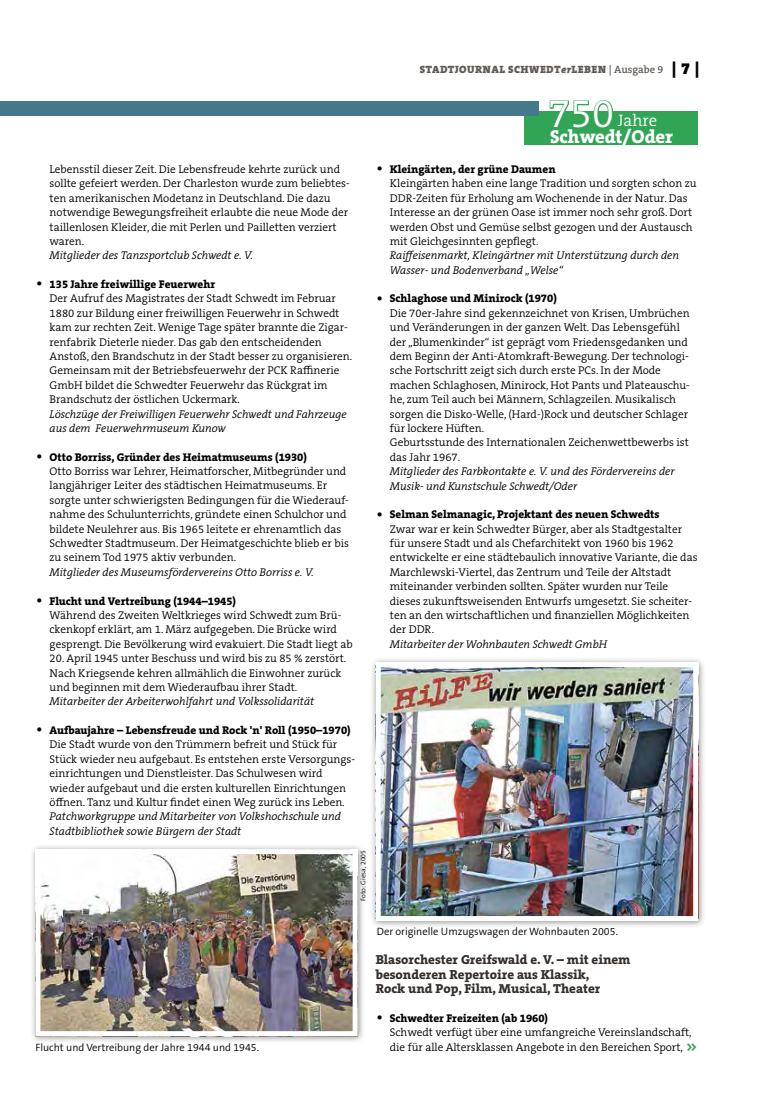
<style>
.page{position:relative;width:762px;height:1117px;background:#fff}
.page>*{position:absolute;margin:0;border:0;box-sizing:border-box;transform-origin:0 0}
.t1{font:300 40px "The Serif B W4";color:#fff}
.t2{font:800 18.75px "The Serif B W8";color:#fff}
.t3{font:300 16.75px "The Serif B W4";color:#fff}
.t4{font:800 13.12px/14.4px "The Serif B W8";color:#36302d}
.t5{font:800 13px "The Serif B W8";color:#32a456;scale:.87 1}
.t6{font:300 11.25px/14.4px "The Serif B W4";color:#000}
.t7{font:italic 300 11.25px/14.4px "The Serif B W4";color:#000}
.t8{font:800 11.25px "The Serif B W8";color:#000}
.t9{font:300 10.62px "The Sans B W4";color:#000}
.t10{font:900 10.62px "The Serif B W9";letter-spacing:.045em;color:#615c58}
.t11{font:300 6.88px "The Sans B W4";color:#000}
.s1{font-family:"The Serif B W4";font-weight:300;font-size:18.75px}
.s2{font-style:italic}
.s3{font-family:"The Serif B W6";font-weight:600}
.s4{font-size:16.25px;color:#000}
</style>
<div class="page">
<div style="left:524px;top:111px;width:174px;height:33px;background:#32a456"></div>
<svg style="left:549px;top:100px;width:64px;height:11px"></svg>
<div style="left:30px;top:843px;width:335px;height:200px;background:#000;opacity:.45"></div>
<img style="left:41px;top:854px;width:311px;height:175px">
<div style="left:35px;top:848px;width:323px;height:187px;border:5px solid #fff"></div>
<div style="left:370px;top:656px;width:336px;height:272px;background:#000;opacity:.45"></div>
<img style="left:382px;top:668px;width:310px;height:246px">
<div style="left:376px;top:662px;width:322px;height:258px;border:5px solid #fff"></div>
<div style="left:0;top:101px;width:539px;height:14px;background:#45788a"></div>
<p class="t6" style="left:50px;top:162px;width:302px">Lebensstil dieser Zeit. Die Lebensfreude kehrte zurück und sollte gefeiert werden. Der Charleston wurde zum beliebtes&shy;ten amerikanischen Modetanz in Deutschland. Die dazu notwendige Bewegungsfreiheit erlaubte die neue Mode der taillenlosen Kleider, die mit Perlen und Pailletten verziert waren.</p>
<p class="t7" style="left:50px;top:248px;width:205px">Mitglieder des Tanzsportclub Schwedt e. V.</p>
<p class="t8" style="left:35px;top:277px;width:181px"><span class="s1">•</span> 135 Jahre freiwillige Feuerwehr</p>
<p class="t6" style="left:50px;top:291px;width:304px">Der Aufruf des Magistrates der Stadt Schwedt im Februar 1880 zur Bildung einer freiwilligen Feuerwehr in Schwedt kam zur rechten Zeit. Wenige Tage später brannte die Zigar&shy;renfabrik Dieterle nieder. Das gab den entscheidenden Anstoß, den Brandschutz in der Stadt besser zu organisieren.<br>Gemeinsam mit der Betriebsfeuerwehr der PCK Raffinerie GmbH bildet die Schwedter Feuerwehr das Rückgrat im Brandschutz der östlichen Uckermark.</p>
<p class="t7" style="left:50px;top:406px;width:298px">Löschzüge der Freiwilligen Feuerwehr Schwedt und Fahrzeuge aus dem Feuerwehrmuseum Kunow</p>
<p class="t8" style="left:35px;top:449px;width:273px"><span class="s1">•</span> Otto Borriss, Gründer des Heimatmuseums (1930)</p>
<p class="t6" style="left:50px;top:464px;width:301px">Otto Borriss war Lehrer, Heimatforscher, Mitbegründer und langjähriger Leiter des städtischen Heimatmuseums. Er sorgte unter schwierigsten Bedingungen für die Wiederauf&shy;nahme des Schulunterrichts, gründete einen Schulchor und bildete Neulehrer aus. Bis 1965 leitete er ehrenamtlich das Schwedter Stadtmuseum. Der Heimatgeschichte blieb er bis zu seinem Tod 1975 aktiv verbunden.</p>
<p class="t7" style="left:50px;top:564px;width:266px">Mitglieder des Museumsfördervereins Otto Borriss e. V.</p>
<p class="t8" style="left:35px;top:593px;width:202px"><span class="s1">•</span> Flucht und Vertreibung (1944–1945)</p>
<p class="t6" style="left:50px;top:608px;width:304px">Während des Zweiten Weltkrieges wird Schwedt zum Brü&shy;ckenkopf erklärt, am 1. März aufgegeben. Die Brücke wird gesprengt. Die Bevölkerung wird evakuiert. Die Stadt liegt ab</p>
<p class="t6" style="left:50px;top:651px;width:298px">20. April 1945 unter Beschuss und wird bis zu 85 % zerstört.<br>Nach Kriegsende kehren allmählich die Einwohner zurück und beginnen mit dem Wiederaufbau ihrer Stadt.</p>
<p class="t7" style="left:50px;top:694px;width:266px">Mitarbeiter der Arbeiterwohlfahrt und Volkssolidarität</p>
<p class="t8" style="left:35px;top:722px;width:317px"><span class="s1">•</span> Aufbaujahre – Lebensfreude und Rock 'n' Roll (1950–1970)</p>
<p class="t6" style="left:50px;top:737px;width:307px">Die Stadt wurde von den Trümmern befreit und Stück für Stück wieder neu aufgebaut. Es entstehen erste Versorgungs&shy;einrichtungen und Dienstleister. Das Schulwesen wird wieder aufgebaut und die ersten kulturellen Einrichtungen öffnen. Tanz und Kultur findet einen Weg zurück ins Leben.</p>
<p class="t7" style="left:50px;top:809px;width:293px">Patchworkgruppe und Mitarbeiter von Volkshochschule und<br>Stadtbibliothek sowie Bürgern der Stadt</p>
<p class="t11" style="left:359px;top:900px;width:53px;rotate:-90deg">Foto: Giesa, 2005</p>
<p class="t10" style="left:420px;top:63px;width:281px">STADTJOURNAL SCHWEDT<span class="s2">er</span>LEBEN <span class="s3">| Ausgabe 9</span> <span class="s4">| 7 |</span></p>
<h1 class="t1" style="left:548px;top:88px;width:68px">750</h1>
<h3 class="t3" style="left:618px;top:110px;width:41px">Jahre</h3>
<h2 class="t2" style="left:550px;top:124px;width:125px">Schwedt/Oder</h2>
<p class="t8" style="left:376px;top:162px;width:181px"><span class="s1">•</span> Kleingärten, der grüne Daumen</p>
<p class="t6" style="left:390px;top:176px;width:308px">Kleingärten haben eine lange Tradition und sorgten schon zu DDR-Zeiten für Erholung am Wochenende in der Natur. Das Interesse an der grünen Oase ist immer noch sehr groß. Dort werden Obst und Gemüse selbst gezogen und der Austausch mit Gleichgesinnten gepflegt.</p>
<p class="t7" style="left:390px;top:248px;width:291px">Raiffeisenmarkt, Kleingärtner mit Unterstützung durch den<br>Wasser- und Bodenverband „Welse“</p>
<p class="t8" style="left:376px;top:291px;width:183px"><span class="s1">•</span> Schlaghose und Minirock (1970)</p>
<p class="t6" style="left:390px;top:306px;width:301px">Die 70er-Jahre sind gekennzeichnet von Krisen, Umbrüchen und Veränderungen in der ganzen Welt. Das Lebensgefühl der „Blumenkinder“ ist geprägt vom Friedensgedanken und dem Beginn der Anti-Atomkraft-Bewegung. Der technologi&shy;sche Fortschritt zeigt sich durch erste PCs. In der Mode machen Schlaghosen, Minirock, Hot Pants und Plateauschu&shy;he, zum Teil auch bei Männern, Schlagzeilen. Musikalisch sorgen die Disko-Welle, (Hard-)Rock und deutscher Schlager für lockere Hüften.<br>Geburtsstunde des Internationalen Zeichenwettbewerbs ist das Jahr 1967.</p>
<p class="t7" style="left:390px;top:464px;width:286px">Mitglieder des Farbkontakte e. V. und des Fördervereins der<br>Musik- und Kunstschule Schwedt/Oder</p>
<p class="t8" style="left:376px;top:507px;width:285px"><span class="s1">•</span> Selman Selmanagic, Projektant des neuen Schwedts</p>
<p class="t6" style="left:390px;top:521px;width:309px">Zwar war er kein Schwedter Bürger, aber als Stadtgestalter für unsere Stadt und als Chefarchitekt von 1960 bis 1962 entwickelte er eine städtebaulich innovative Variante, die das Marchlewski-Viertel, das Zentrum und Teile der Altstadt miteinander verbinden sollten. Später wurden nur Teile dieses zukunftsweisenden Entwurfs umgesetzt. Sie scheiter&shy;ten an den wirtschaftlichen und finanziellen Möglichkeiten der DDR.</p>
<p class="t7" style="left:390px;top:636px;width:219px">Mitarbeiter der Wohnbauten Schwedt GmbH</p>
<p class="t9" style="left:35px;top:1039px;width:225px">Flucht und Vertreibung der Jahre 1944 und 1945.</p>
<p class="t9" style="left:377px;top:924px;width:243px">Der originelle Umzugswagen der Wohnbauten 2005.</p>
<p class="t4" style="left:376px;top:952px;width:256px">Blasorchester Greifswald e. V. – mit einem besonderen Repertoire aus Klassik,<br>Rock und Pop, Film, Musical, Theater</p>
<p class="t8" style="left:376px;top:1010px;width:174px"><span class="s1">•</span> Schwedter Freizeiten (ab 1960)</p>
<p class="t6" style="left:390px;top:1024px;width:303px">Schwedt verfügt über eine umfangreiche Vereinslandschaft, die für alle Altersklassen Angebote in den Bereichen Sport,</p>
<p class="t5" style="left:686px;top:1037px;width:14px">&gt;&gt;</p>
</div>
